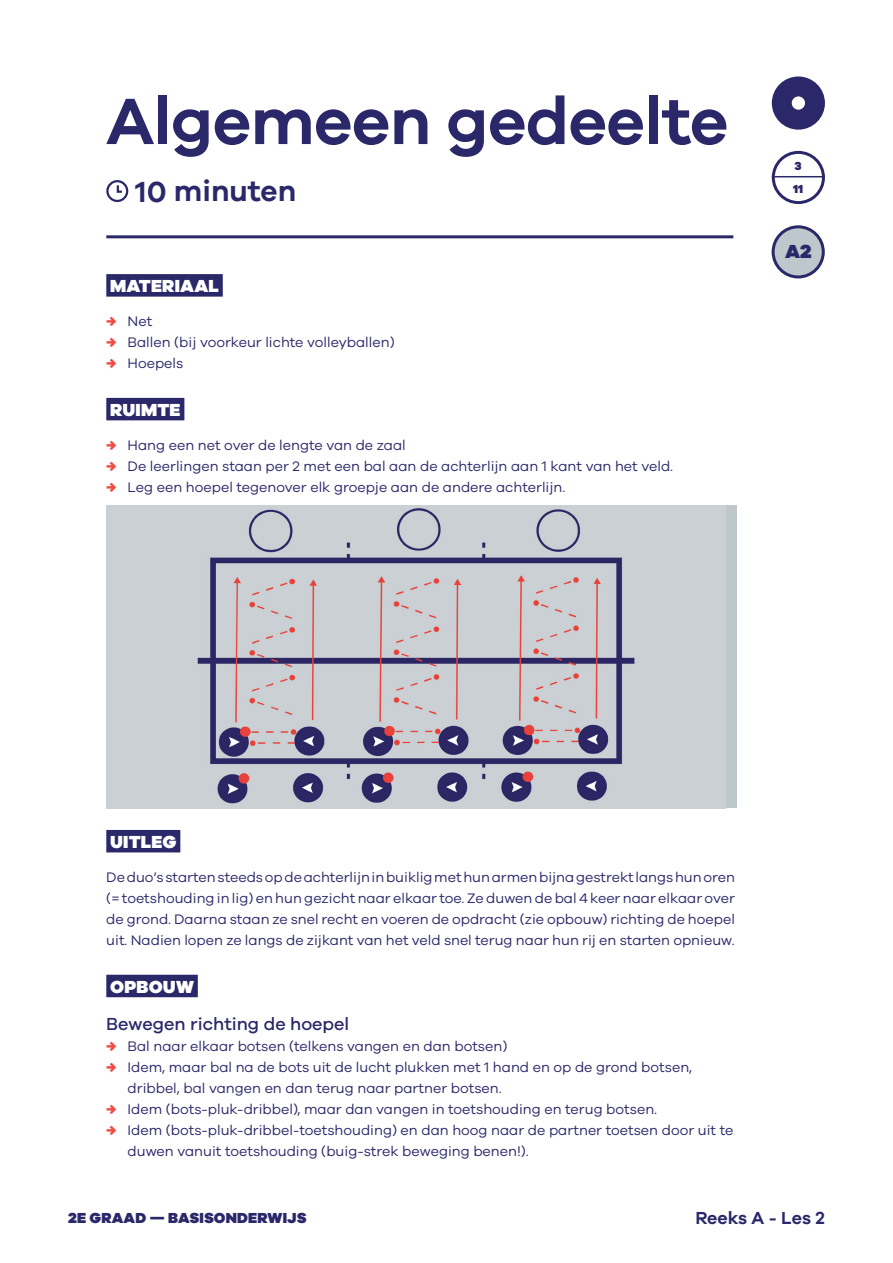
<style>
.page{position:relative;width:893px;height:1263px;background:#fff}
.page>*{position:absolute;margin:0;border:0;box-sizing:border-box;transform-origin:0 0}
.Titel{font:600 67.5px "Galano Grotesque";letter-spacing:-.01em;color:#2b286a}
.Beschrijving{font:600 30px "Galano Grotesque";color:#2b286a}
.t1{font:900 19.5px "Galano Grotesque";color:#2b286a}
.Titel_Onderdeel_-_Bl{font:900 18px "Galano Grotesque";letter-spacing:.01em;color:#fff}
.Ondertitel{font:500 18px "Galano Grotesque";color:#2b286a}
.t2{font:600 18px "Galano Grotesque";color:#2b286a}
.t3{font:900 15px "Galano Grotesque";letter-spacing:.01em;color:#2b286a}
.Broodtekst{font:14.25px/21px "Galano Grotesque";color:#2b286a}
.t4{font:900 12px/22.8px "Galano Grotesque";color:#2b286a}
.s1{font-weight:900;color:#ef4d44}
</style>
<div class="page">
<div style="left:772px;top:76px;width:53px;height:54px;background:#2b286a;border-radius:50%"></div>
<div style="left:792px;top:96px;width:13px;height:14px;background:#fff;border-radius:50%"></div>
<div style="left:773px;top:227px;width:50px;height:50px;background:#bdc7cc;border-radius:50%"></div>
<div style="left:772px;top:225px;width:53px;height:53px;border:3px solid #2b286a;border-radius:50%"></div>
<div style="left:772px;top:151px;width:53px;height:53px;border:3px solid #2b286a;border-radius:50%"></div>
<hr style="left:772px;top:176px;width:53px;height:1px;background:#2b286a">
<hr style="left:106px;top:235px;width:627px;height:3px;background:#2b286a">
<div style="left:106px;top:274px;width:117px;height:23px;background:#2b286a"></div>
<div style="left:106px;top:398px;width:78px;height:22px;background:#2b286a"></div>
<div style="left:106px;top:830px;width:74px;height:22px;background:#2b286a"></div>
<div style="left:106px;top:975px;width:92px;height:22px;background:#2b286a"></div>
<div style="left:106px;top:180px;width:22px;height:22px;border:2px solid #2b286a;border-radius:50%"></div>
<svg style="left:116px;top:183px;width:8px;height:10px"></svg>
<img style="left:106px;top:506px;width:619px;height:302px">
<p class="Titel" style="left:106px;top:80px;width:624px">Algemeen gedeelte</p>
<p class="Beschrijving" style="left:136px;top:173px;width:162px">10 minuten</p>
<p class="Titel_Onderdeel_-_Bl" style="left:110px;top:274px;width:110px">MATERIAAL</p>
<p class="Broodtekst" style="left:106px;top:310px;width:48px"><span class="s1">→</span> Net</p>
<p class="Broodtekst" style="left:106px;top:331px;width:290px"><span class="s1">→</span> Ballen (bij voorkeur lichte volleyballen)</p>
<p class="Broodtekst" style="left:106px;top:352px;width:79px"><span class="s1">→</span> Hoepels</p>
<p class="Titel_Onderdeel_-_Bl" style="left:110px;top:398px;width:72px">RUIMTE</p>
<p class="Broodtekst" style="left:106px;top:434px;width:301px"><span class="s1">→</span> Hang een net over de lengte van de zaal</p>
<p class="Broodtekst" style="left:106px;top:455px;width:568px"><span class="s1">→</span> De leerlingen staan per 2 met een bal aan de achterlijn aan 1 kant van het veld.</p>
<p class="Broodtekst" style="left:106px;top:476px;width:460px"><span class="s1">→</span> Leg een hoepel tegenover elk groepje aan de andere achterlijn.</p>
<p class="t4" style="left:793px;top:154px;width:12px">3<br>11</p>
<h3 class="t1" style="left:785px;top:239px;width:28px">A2</h3>
<p class="Titel_Onderdeel_-_Bl" style="left:110px;top:830px;width:68px">UITLEG</p>
<p class="Broodtekst" style="left:106px;top:866px;width:630px;text-align:justify">De duo’s starten steeds op de achterlijn in buiklig met hun armen bijna gestrekt langs hun oren (= toetshouding in lig) en hun gezicht naar elkaar toe. Ze duwen de bal 4 keer naar elkaar over de grond. Daarna staan ze snel recht en voeren de opdracht (zie opbouw) richting de hoepel uit. Nadien lopen ze langs de zijkant van het veld snel terug naar hun rij en starten opnieuw.</p>
<p class="Titel_Onderdeel_-_Bl" style="left:110px;top:975px;width:85px">OPBOUW</p>
<p class="Ondertitel" style="left:106px;top:1013px;width:245px">Bewegen richting de hoepel</p>
<p class="Broodtekst" style="left:106px;top:1035px;width:403px"><span class="s1">→</span> Bal naar elkaar botsen (telkens vangen en dan botsen)</p>
<p class="Broodtekst" style="left:128px;top:1056px;width:566px;text-indent:-21px"><span class="s1">→</span> Idem, maar bal na de bots uit de lucht plukken met 1 hand en op de grond botsen, dribbel, bal vangen en dan terug naar partner botsen.</p>
<p class="Broodtekst" style="left:106px;top:1098px;width:552px"><span class="s1">→</span> Idem (bots-pluk-dribbel), maar dan vangen in toetshouding en terug botsen.</p>
<p class="Broodtekst" style="left:128px;top:1119px;width:607px;text-indent:-21px"><span class="s1">→</span> Idem (bots-pluk-dribbel-toetshouding) en dan hoog naar de partner toetsen door uit te duwen vanuit toetshouding (buig-strek beweging benen!).</p>
<p class="t3" style="left:68px;top:1208px;width:240px">2E GRAAD — BASISONDERWIJS</p>
<p class="t2" style="left:695px;top:1206px;width:131px">Reeks A - Les 2</p>
</div>
